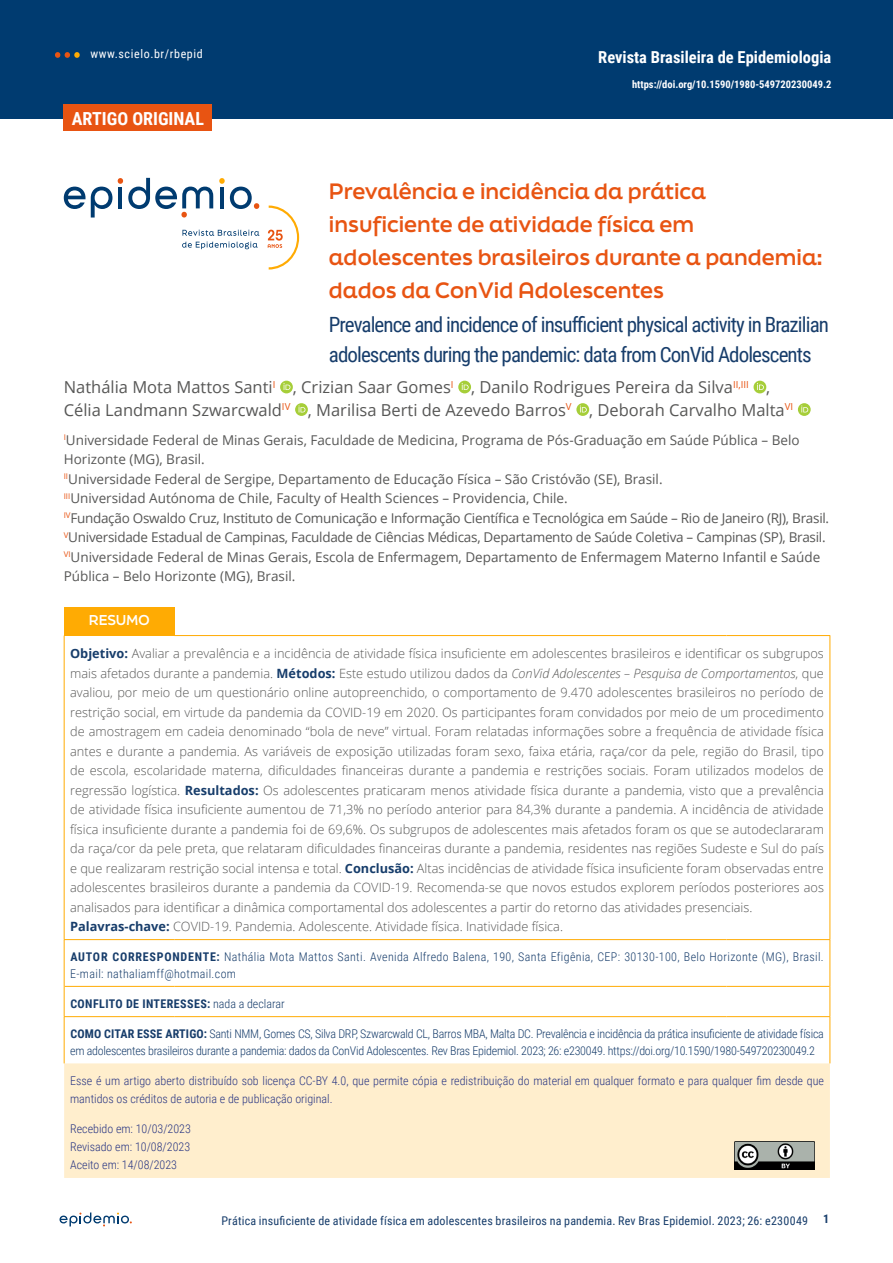
<style>
.page{position:relative;width:893px;height:1263px;background:#fff}
.page>*{position:absolute;margin:0;border:0;box-sizing:border-box;transform-origin:0 0}
.t1{font:700 21px/33px "Final Six";color:#e85412}
.t2{font:21px/30px "Roboto Condensed";letter-spacing:-.045em;color:#173d6b}
.t3{font:700 18px "Roboto Condensed";color:#fff}
.t4{font:16.5px/22.5px "Open Sans";color:#575756}
.t5{font:700 16.5px "Roboto Condensed";color:#fff}
.t6{font:13.5px/19.5px "Open Sans";color:#575756}
.t7{font:700 13.5px "Final Six";letter-spacing:-.01em;color:#fff}
.t8{font:300 12.75px/19.5px "Open Sans";color:#575756}
.t9{font:300 12px/16.5px "Roboto Condensed";letter-spacing:-.02em;color:#173d6b}
.t10{font:300 12px/18px "Roboto Condensed";color:#283583}
.t11{font:300 12px/16.5px "Roboto Condensed";letter-spacing:.03em;color:#173d6b}
.t12{font:12px "Roboto Condensed";letter-spacing:.015em;color:#173d6b}
.t13{font:700 12px "Roboto Condensed";letter-spacing:.035em;color:#173d6b}
.t14{font:12px "Roboto Condensed";letter-spacing:.05em;color:#fff}
.t15{font:700 10.5px "Roboto Condensed";color:#fff}
.s1{font-weight:700;color:#173d6b}
.s2{font-style:italic}
.s3{font-weight:700}
.s4{font-weight:300}
</style>
<div class="page">
<svg style="left:60px;top:1212px;width:72px;height:14px"></svg>
<div style="left:0;top:0;width:893px;height:118px;background:#003b70"></div>
<svg style="left:55px;top:52px;width:25px;height:6px"></svg>
<svg style="left:280px;top:381px;width:13px;height:12px"></svg>
<svg style="left:283px;top:383px;width:7px;height:7px"></svg>
<svg style="left:458px;top:381px;width:13px;height:12px"></svg>
<svg style="left:462px;top:383px;width:7px;height:7px"></svg>
<div style="left:753px;top:381px;width:13px;height:12px;background:#a6ce39;border-radius:50%"></div>
<svg style="left:757px;top:383px;width:7px;height:7px"></svg>
<svg style="left:295px;top:403px;width:13px;height:13px"></svg>
<svg style="left:299px;top:405px;width:6px;height:7px"></svg>
<svg style="left:576px;top:403px;width:13px;height:13px"></svg>
<svg style="left:580px;top:405px;width:7px;height:7px"></svg>
<svg style="left:798px;top:403px;width:13px;height:13px"></svg>
<svg style="left:801px;top:405px;width:7px;height:7px"></svg>
<svg style="left:64px;top:187px;width:48px;height:30px"></svg>
<svg style="left:118px;top:178px;width:95px;height:39px"></svg>
<svg style="left:219px;top:178px;width:40px;height:31px"></svg>
<svg style="left:182px;top:230px;width:77px;height:6px"></svg>
<svg style="left:182px;top:242px;width:76px;height:7px"></svg>
<svg style="left:268px;top:206px;width:31px;height:64px"></svg>
<div style="left:64px;top:105px;width:148px;height:26px;background:#e85412"></div>
<div style="left:64px;top:607px;width:110px;height:28px;background:#ffab03"></div>
<div style="left:64px;top:1063px;width:766px;height:115px;background:#ffeecd"></div>
<hr style="left:64px;top:635px;width:1px;height:304px;background:#ffab03">
<hr style="left:174px;top:635px;width:552px;height:1px;background:#ffab03">
<hr style="left:726px;top:635px;width:104px;height:1px;background:#ffab03">
<hr style="left:829px;top:636px;width:1px;height:303px;background:#ffab03">
<hr style="left:64px;top:940px;width:1px;height:46px;background:#ffab03">
<hr style="left:64px;top:986px;width:1px;height:30px;background:#ffab03">
<hr style="left:64px;top:939px;width:110px;height:1px;background:#ffab03">
<hr style="left:174px;top:939px;width:552px;height:1px;background:#ffab03">
<hr style="left:726px;top:939px;width:104px;height:1px;background:#ffab03">
<hr style="left:829px;top:940px;width:1px;height:46px;background:#ffab03">
<hr style="left:829px;top:986px;width:1px;height:30px;background:#ffab03">
<hr style="left:65px;top:986px;width:109px;height:1px;background:#ffab03">
<hr style="left:174px;top:986px;width:552px;height:1px;background:#ffab03">
<hr style="left:726px;top:986px;width:103px;height:1px;background:#ffab03">
<hr style="left:64px;top:1017px;width:1px;height:46px;background:#ffab03">
<hr style="left:64px;top:1016px;width:110px;height:1px;background:#ffab03">
<hr style="left:174px;top:1016px;width:552px;height:1px;background:#ffab03">
<hr style="left:726px;top:1016px;width:104px;height:1px;background:#ffab03">
<hr style="left:829px;top:1017px;width:1px;height:46px;background:#ffab03">
<img style="left:735px;top:1141px;width:79px;height:28px">
<p class="t14" style="left:90px;top:45px;width:114px">www.scielo.br/rbepid</p>
<h2 class="t3" style="left:72px;top:106px;width:134px">ARTIGO ORIGINAL</h2>
<p class="t5" style="left:598px;top:46px;width:235px">Revista Brasileira de Epidemiologia</p>
<p class="t15" style="left:632px;top:77px;width:201px">https://doi.org/10.1590/1980-549720230049.2</p>
<h1 class="t1" style="left:329px;top:174px;width:495px">Prevalência e incidência da prática insuficiente de atividade física em adolescentes brasileiros durante a pandemia: dados da ConVid Adolescentes</h1>
<h1 class="t2" style="left:329px;top:309px;width:502px">Prevalence and incidence of insufficient physical activity in Brazilian adolescents during the pandemic: data from ConVid Adolescents</h1>
<p class="t4" style="left:64px;top:376px;width:731px">Nathália Mota Mattos Santi<sup>I</sup> , Crizian Saar Gomes<sup>I</sup> , Danilo Rodrigues Pereira da Silva<sup>II,III</sup> ,<br>Célia Landmann Szwarcwald<sup>IV</sup> , Marilisa Berti de Azevedo Barros<sup>V</sup> , Deborah Carvalho Malta<sup>VI</sup></p>
<p class="t6" style="left:64px;top:430px;width:767px"><sup>I</sup>Universidade Federal de Minas Gerais, Faculdade de Medicina, Programa de Pós-Graduação em Saúde Pública – Belo Horizonte (MG), Brasil.<br><sup>II</sup>Universidade Federal de Sergipe, Departamento de Educação Física – São Cristóvão (SE), Brasil.<br><sup>III</sup>Universidad Autónoma de Chile, Faculty of Health Sciences – Providencia, Chile.<br><sup>IV</sup>Fundação Oswaldo Cruz, Instituto de Comunicação e Informação Científica e Tecnológica em Saúde – Rio de Janeiro (RJ), Brasil.<br><sup>V</sup>Universidade Estadual de Campinas, Faculdade de Ciências Médicas, Departamento de Saúde Coletiva – Campinas (SP), Brasil.<br><sup>VI</sup>Universidade Federal de Minas Gerais, Escola de Enfermagem, Departamento de Enfermagem Materno Infantil e Saúde Pública – Belo Horizonte (MG), Brasil.</p>
<p class="t7" style="left:89px;top:610px;width:62px">RESUMO</p>
<p class="t8" style="left:70px;top:643px;width:755px"><span class="s1">Objetivo:</span> Avaliar a prevalência e a incidência de atividade física insuficiente em adolescentes brasileiros e identificar os subgrupos mais afetados durante a pandemia. <span class="s1">Métodos:</span> Este estudo utilizou dados da <span class="s2">ConVid Adolescentes – Pesquisa de Comportamentos</span>, que avaliou, por meio de um questionário online autopreenchido, o comportamento de 9.470 adolescentes brasileiros no período de restrição social, em virtude da pandemia da COVID-19 em 2020. Os participantes foram convidados por meio de um procedimento de amostragem em cadeia denominado “bola de neve” virtual. Foram relatadas informações sobre a frequência de atividade física antes e durante a pandemia. As variáveis de exposição utilizadas foram sexo, faixa etária, raça/cor da pele, região do Brasil, tipo de escola, escolaridade materna, dificuldades financeiras durante a pandemia e restrições sociais. Foram utilizados modelos de regressão logística. <span class="s1">Resultados:</span> Os adolescentes praticaram menos atividade física durante a pandemia, visto que a prevalência de atividade física insuficiente aumentou de 71,3% no período anterior para 84,3% durante a pandemia. A incidência de atividade física insuficiente durante a pandemia foi de 69,6%. Os subgrupos de adolescentes mais afetados foram os que se autodeclararam da raça/cor da pele preta, que relataram dificuldades financeiras durante a pandemia, residentes nas regiões Sudeste e Sul do país e que realizaram restrição social intensa e total. <span class="s1">Conclusão:</span> Altas incidências de atividade física insuficiente foram observadas entre adolescentes brasileiros durante a pandemia da COVID-19. Recomenda-se que novos estudos explorem períodos posteriores aos analisados para identificar a dinâmica comportamental dos adolescentes a partir do retorno das atividades presenciais.<br><span class="s1">Palavras-chave:</span> COVID-19. Pandemia. Adolescente. Atividade física. Inatividade física.</p>
<p class="t11" style="left:70px;top:948px;width:755px"><span class="s3">AUTOR CORRESPONDENTE:</span> Nathália Mota Mattos Santi. Avenida Alfredo Balena, 190, Santa Efigênia, CEP: 30130-100, Belo Horizonte (MG), Brasil.<br>E-mail: nathaliamff@hotmail.com</p>
<p class="t13" style="left:70px;top:995px;width:216px">CONFLITO DE INTERESSES: <span class="s4">nada a declarar</span></p>
<p class="t9" style="left:70px;top:1025px;width:755px"><span class="s3">COMO CITAR ESSE ARTIGO:</span> Santi NMM, Gomes CS, Silva DRP, Szwarcwald CL, Barros MBA, Malta DC. Prevalência e incidência da prática insuficiente de atividade física em adolescentes brasileiros durante a pandemia: dados da ConVid Adolescentes. Rev Bras Epidemiol. 2023; 26: e230049. https://doi.org/10.1590/1980-549720230049.2</p>
<p class="t10" style="left:70px;top:1071px;width:755px">Esse é um artigo aberto distribuído sob licença CC-BY 4.0, que permite cópia e redistribuição do material em qualquer formato e para qualquer fim desde que mantidos os créditos de autoria e de publicação original.</p>
<p class="t10" style="left:70px;top:1120px;width:122px;text-align:justify">Recebido em: 10/03/2023<br>Revisado em: 10/08/2023<br>Aceito em: 14/08/2023</p>
<p class="t12" style="left:221px;top:1212px;width:588px">Prática insuficiente de atividade física em adolescentes brasileiros na pandemia. Rev Bras Epidemiol. 2023; 26: e230049</p>
<p class="t13" style="left:823px;top:1211px;width:8px">1</p>
</div>
